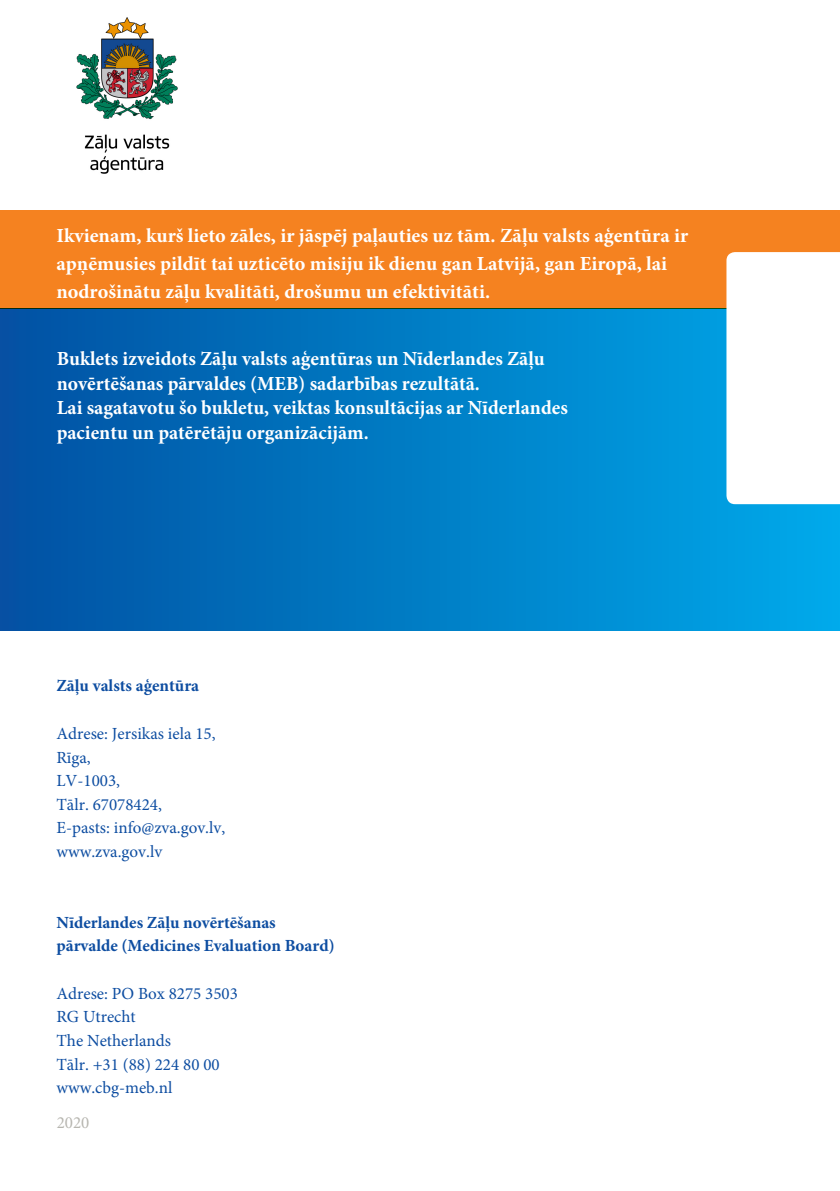
<style>
.page{position:relative;width:840px;height:1191px;background:#fff}
.page>*{position:absolute;margin:0;border:0;box-sizing:border-box;transform-origin:0 0}
._01___platte_tekst{font:700 20px/24.4px "Minion Pro";color:#fff}
._01___platte_tekst-2{font:17px/23.6px "Minion Pro";color:#0d4da1}
._01___platte_tekst-3{font:700 17px/23.6px "Minion Pro";color:#0d4da1}
._01___platte_tekst-4{font:17px "Minion Pro";color:#b7b6b0}
</style>
<div class="page">
<div style="left:0;top:308px;width:839px;height:322px;background:linear-gradient(to right,#0150a2,#00aaea)"></div>
<div style="left:0;top:210px;width:839px;height:98px;background:#f58220"></div>
<svg style="left:726px;top:252px;width:113px;height:252px"></svg>
<img style="left:76px;top:17px;width:102px;height:157px">
<p class="_01___platte_tekst" style="left:56px;top:221px;width:633px;line-height:28.2px">Ikvienam, kurš lieto zāles, ir jāspēj paļauties uz tām. Zāļu valsts aģentūra ir apņēmusies pildīt tai uzticēto misiju ik dienu gan Latvijā, gan Eiropā, lai nodrošinātu zāļu kvalitāti, drošumu un efektivitāti.</p>
<p class="_01___platte_tekst" style="left:57px;top:347px;width:512px">Buklets izveidots Zāļu valsts aģentūras un Nīderlandes Zāļu novērtēšanas pārvaldes (MEB) sadarbības rezultātā.<br>Lai sagatavotu šo bukletu, veiktas konsultācijas ar Nīderlandes pacientu un patērētāju organizācijām.</p>
<p class="_01___platte_tekst-3" style="left:56px;top:673px;width:144px">Zāļu valsts aģentūra</p>
<p class="_01___platte_tekst-2" style="left:56px;top:721px;width:170px">Adrese: Jersikas iela 15,<br>Rīga,<br>LV-1003,<br>Tālr. 67078424,<br>E-pasts: info@zva.gov.lv, www.zva.gov.lv</p>
<p class="_01___platte_tekst-3" style="left:56px;top:910px;width:279px">Nīderlandes Zāļu novērtēšanas pārvalde (Medicines Evaluation Board)</p>
<p class="_01___platte_tekst-2" style="left:56px;top:981px;width:183px">Adrese: PO Box 8275 3503<br>RG Utrecht<br>The Netherlands<br>Tālr. +31 (88) 224 80 00 www.cbg-meb.nl</p>
<p class="_01___platte_tekst-4" style="left:57px;top:1111px;width:34px">2020</p>
</div>
